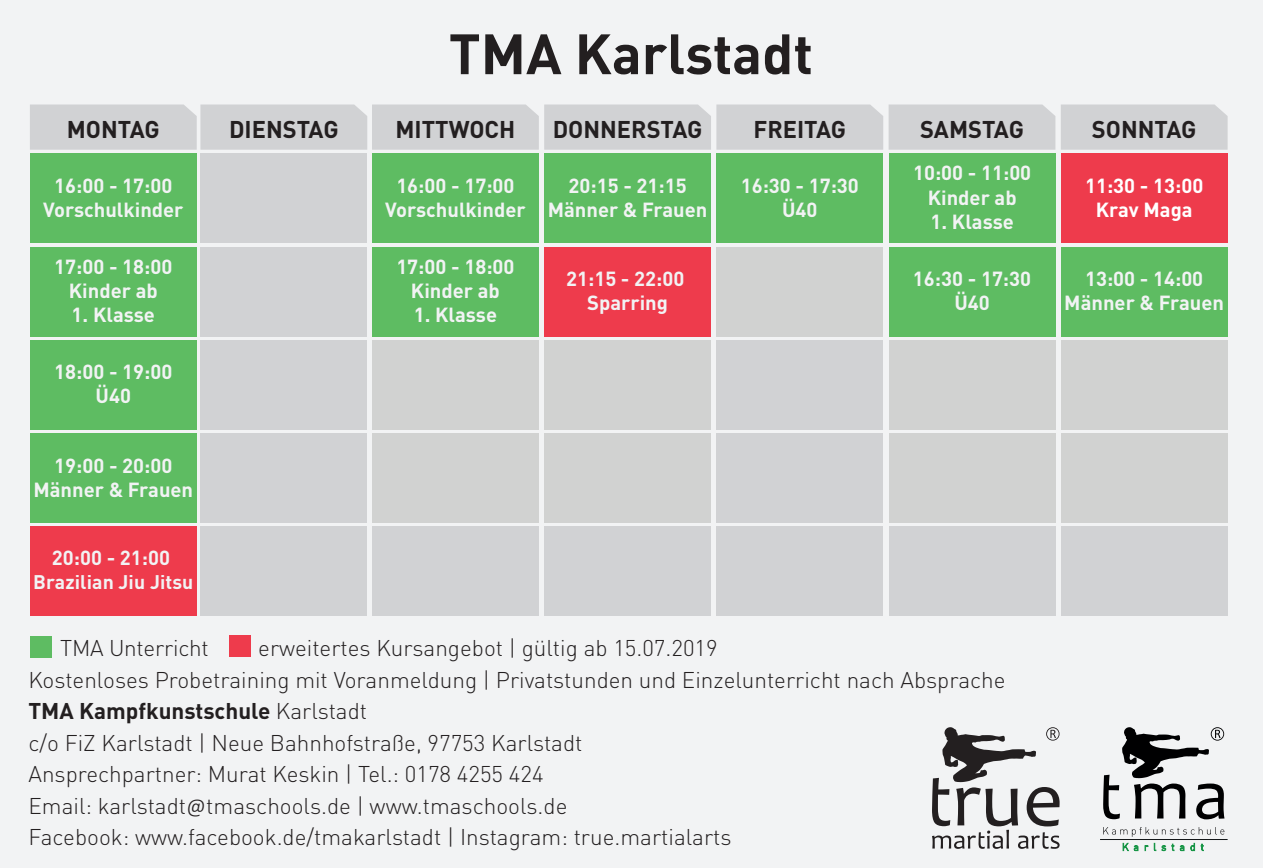
<style>
.page{position:relative;width:1263px;height:868px;background:#fff}
.page>*{position:absolute;margin:0;border:0;box-sizing:border-box;transform-origin:0 0}
.t1{font:700 55.95px "DINOT";color:#231f20}
.t2{font:700 24px "DINOT";color:#231f20}
.t3{font:300 22.5px/31.5px "DINOT";color:#231f20}
.t4{font:700 20.25px/24.3px "DINOT";color:#f2f3f4;text-align:center}
.t5{font:700 20.25px/24.3px "DINOT";color:#fff;text-align:center}
.t6{font:700 19.5px "DINOT";letter-spacing:.005em;color:#f2f3f4}
.s1{font-weight:700}
.s2{font-family:"Calibri"}
</style>
<div class="page">
<div style="left:1px;top:0;width:1262px;height:868px;background:#f2f3f4"></div>
<svg style="left:1123px;top:843px;width:5px;height:7px"></svg>
<svg style="left:1134px;top:845px;width:4px;height:5px"></svg>
<svg style="left:1154px;top:843px;width:20px;height:7px"></svg>
<svg style="left:1180px;top:845px;width:4px;height:5px"></svg>
<svg style="left:1190px;top:843px;width:5px;height:7px"></svg>
<svg style="left:1201px;top:844px;width:2px;height:6px"></svg>
<svg style="left:1103px;top:727px;width:121px;height:92px"></svg>
<hr style="left:1100px;top:839px;width:127px;height:1px;background:#111416">
<svg style="left:1103px;top:827px;width:121px;height:10px"></svg>
<svg style="left:932px;top:727px;width:127px;height:122px"></svg>
<div style="left:30px;top:636px;width:21px;height:21px;background:#5ebc62"></div>
<div style="left:229px;top:635px;width:21px;height:21px;background:#ee3b4c"></div>
<svg style="left:30px;top:104px;width:1025px;height:46px;background:#d2d3d5"></svg>
<div style="left:1061px;top:104px;width:166px;height:46px;background:#d1d2d4"></div>
<div style="left:544px;top:526px;width:167px;height:89px;background:#d1d2d4"></div>
<div style="left:200px;top:526px;width:167px;height:89px;background:#d1d2d4"></div>
<div style="left:372px;top:526px;width:167px;height:89px;background:#d1d2d4"></div>
<div style="left:716px;top:526px;width:167px;height:89px;background:#d1d2d4"></div>
<div style="left:889px;top:526px;width:166px;height:89px;background:#d1d2d4"></div>
<div style="left:30px;top:526px;width:167px;height:89px;background:#ee3b4c"></div>
<div style="left:1061px;top:154px;width:166px;height:89px;background:#ee3b4c"></div>
<div style="left:30px;top:434px;width:167px;height:89px;background:#5ebc62"></div>
<div style="left:200px;top:434px;width:167px;height:89px;background:#d1d2d4"></div>
<div style="left:889px;top:434px;width:166px;height:89px;background:#d1d2d1"></div>
<div style="left:372px;top:434px;width:167px;height:89px;background:#d1d2d1"></div>
<div style="left:544px;top:434px;width:167px;height:89px;background:#d1d2d1"></div>
<div style="left:716px;top:434px;width:167px;height:89px;background:#d1d2d4"></div>
<div style="left:1061px;top:434px;width:166px;height:89px;background:#d1d2d1"></div>
<div style="left:30px;top:340px;width:167px;height:89px;background:#5ebc62"></div>
<div style="left:200px;top:340px;width:167px;height:89px;background:#d1d2d4"></div>
<div style="left:889px;top:340px;width:166px;height:89px;background:#d1d2d1"></div>
<div style="left:372px;top:340px;width:167px;height:89px;background:#d1d2d1"></div>
<div style="left:544px;top:340px;width:167px;height:89px;background:#d1d2d1"></div>
<div style="left:716px;top:340px;width:167px;height:89px;background:#d1d2d4"></div>
<div style="left:30px;top:247px;width:167px;height:89px;background:#5ebc62"></div>
<div style="left:200px;top:247px;width:167px;height:89px;background:#d1d2d4"></div>
<div style="left:889px;top:247px;width:166px;height:89px;background:#5ebc62"></div>
<div style="left:372px;top:247px;width:167px;height:89px;background:#5ebc62"></div>
<div style="left:716px;top:247px;width:167px;height:89px;background:#d1d2d1"></div>
<div style="left:1061px;top:526px;width:166px;height:89px;background:#d1d2d4"></div>
<div style="left:30px;top:154px;width:167px;height:89px;background:#5ebc62"></div>
<div style="left:200px;top:154px;width:167px;height:89px;background:#d1d2d4"></div>
<div style="left:372px;top:154px;width:167px;height:89px;background:#5ebc62"></div>
<div style="left:544px;top:154px;width:167px;height:89px;background:#5ebc62"></div>
<div style="left:716px;top:154px;width:167px;height:89px;background:#5ebc62"></div>
<div style="left:1061px;top:247px;width:166px;height:89px;background:#5ebc62"></div>
<div style="left:1061px;top:340px;width:166px;height:89px;background:#d1d2d1"></div>
<div style="left:889px;top:154px;width:166px;height:89px;background:#5ebc62"></div>
<div style="left:544px;top:247px;width:167px;height:89px;background:#ee3b4c"></div>
<h1 class="t1" style="left:449px;top:17px;width:366px">TMA Karlstadt</h1>
<p class="t2" style="left:67px;top:113px;width:95px">MONTAG</p>
<p class="t2" style="left:229px;top:113px;width:111px">DIENSTAG</p>
<p class="t2" style="left:395px;top:113px;width:121px">MITTWOCH</p>
<p class="t2" style="left:553px;top:113px;width:151px">DONNERSTAG</p>
<p class="t2" style="left:753px;top:113px;width:94px">FREITAG</p>
<p class="t2" style="left:920px;top:113px;width:106px">SAMSTAG</p>
<p class="t2" style="left:1092px;top:113px;width:106px">SONNTAG</p>
<p class="t4" style="left:43px;top:172px;width:142px">16:00 - 17:00<br>Vorschulkinder</p>
<p class="t4" style="left:385px;top:172px;width:142px">16:00 - 17:00<br>Vorschulkinder</p>
<p class="t4" style="left:548px;top:172px;width:161px">20:15 - 21:15<br>Männer &amp; Frauen</p>
<p class="t4" style="left:741px;top:172px;width:120px">16:30 - 17:30<br>Ü40</p>
<p class="t4" style="left:54px;top:254px;width:120px">17:00 - 18:00<br>Kinder ab</p>
<p class="t4" style="left:72px;top:302px;width:85px">1. Klasse</p>
<p class="t4" style="left:54px;top:359px;width:120px">18:00 - 19:00<br>Ü40</p>
<p class="t4" style="left:33px;top:452px;width:161px">19:00 - 20:00<br>Männer &amp; Frauen</p>
<p class="t4" style="left:52px;top:545px;width:120px">20:00 - 21:00</p>
<p class="t6" style="left:33px;top:569px;width:162px">Brazilian Jiu Jitsu</p>
<p class="t4" style="left:396px;top:254px;width:120px">17:00 - 18:00<br>Kinder ab</p>
<p class="t4" style="left:414px;top:302px;width:85px">1. Klasse</p>
<p class="t4" style="left:566px;top:266px;width:120px">21:15 - 22:00<br>Sparring</p>
<p class="t4" style="left:913px;top:160px;width:120px">10:00 - 11:00<br>Kinder ab</p>
<p class="t4" style="left:930px;top:209px;width:85px">1. Klasse</p>
<p class="t4" style="left:913px;top:266px;width:120px">16:30 - 17:30<br>Ü40</p>
<p class="t3" style="left:28px;top:632px;width:979px;text-indent:230px">erweitertes Kursangebot | gültig ab 15.07.2019<br>Kostenloses Probetraining mit Voranmeldung | Privatstunden und Einzelunterricht nach Absprache <span class="s1">TMA Kampfkunstschule</span> Karlstadt<br>c/o FiZ Karlstadt | Neue Bahnhofstraße, 97753 Karlstadt<br>Ansprechpartner: Murat Keskin | Tel.: 0178 4255 424<br>Email: karlstadt<span class="s2">@</span>tmaschools.de | www.tmaschools.de<br>Facebook: www.facebook.de/tmakarlstadt | Instagram: true.martialarts</p>
<p class="t3" style="left:60px;top:632px;width:150px">TMA Unterricht</p>
<p class="t5" style="left:1085px;top:172px;width:120px">11:30 - 13:00<br>Krav Maga</p>
<p class="t4" style="left:1064px;top:266px;width:161px">13:00 - 14:00<br>Männer &amp; Frauen</p>
</div>
